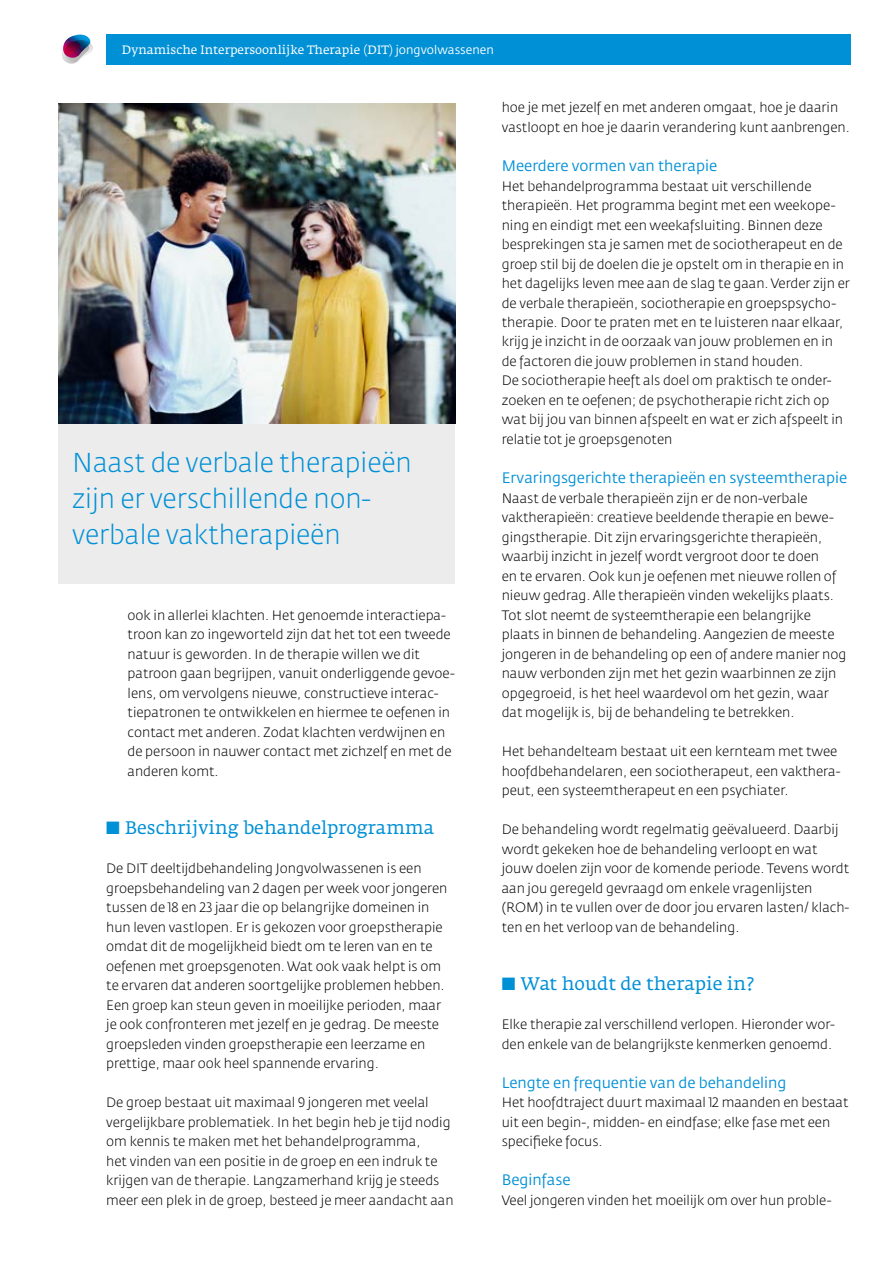
<style>
.page{position:relative;width:893px;height:1263px;background:#fff}
.page>*{position:absolute;margin:0;border:0;box-sizing:border-box;transform-origin:0 0}
.t1{font:27px/36px "Fedra Sans Light LF";color:#0090d6}
.t2{font:18px "Fedra Serif A Book LF";color:#0090d6}
.t3{font:15px "Fedra Sans Book LF";color:#0090d6}
.t4{font:13.5px/19.5px "Fedra Sans Light LF";color:#000}
.t5{font:12px "Fedra Serif A Book LF";color:#fff}
.s1{font-family:"Fedra Sans Book LF"}
</style>
<div class="page">
<div style="left:106px;top:34px;width:744px;height:30px;background:#0090d6"></div>
<svg style="left:62px;top:34px;width:31px;height:30px"></svg>
<div style="left:58px;top:103px;width:397px;height:481px;background:#ececec"></div>
<img style="left:58px;top:103px;width:397px;height:320px">
<p class="t5" style="left:122px;top:43px;width:373px">Dynamische Interpersoonlijke Therapie (DIT) <span class="s1">jongvolwassenen</span></p>
<h1 class="t1" style="left:72px;top:445px;width:341px">Naast de verbale therapieën zijn er verschillende non&shy;verbale vaktherapieën</h1>
<p class="t4" style="left:128px;top:605px;width:329px">ook in allerlei klachten. Het genoemde interactiepa&shy;troon kan zo ingeworteld zijn dat het tot een tweede natuur is geworden. In de therapie willen we dit patroon gaan begrijpen, vanuit onderliggende gevoe&shy;lens, om vervolgens nieuwe, constructieve interac&shy;tiepatronen te ontwikkelen en hiermee te oefenen in contact met anderen. Zodat klachten verdwijnen en de persoon in nauwer contact met zichzelf en met de anderen komt.</p>
<h2 class="t2" style="left:106px;top:817px;width:329px">■ Beschrijving behandelprogramma</h2>
<p class="t4" style="left:106px;top:859px;width:343px">De DIT deeltijdbehandeling Jongvolwassenen is een groepsbehandeling van 2 dagen per week voor jongeren tussen de 18 en 23 jaar die op belangrijke domeinen in hun leven vastlopen. Er is gekozen voor groepstherapie omdat dit de mogelijkheid biedt om te leren van en te oefenen met groepsgenoten. Wat ook vaak helpt is om te ervaren dat anderen soortgelijke problemen hebben.<br>Een groep kan steun geven in moeilijke perioden, maar je ook confronteren met jezelf en je gedrag. De meeste groepsleden vinden groepstherapie een leerzame en prettige, maar ook heel spannende ervaring.</p>
<p class="t4" style="left:106px;top:1093px;width:349px">De groep bestaat uit maximaal 9 jongeren met veelal vergelijkbare problematiek. In het begin heb je tijd nodig om kennis te maken met het behandelprogramma,<br>het vinden van een positie in de groep en een indruk te krijgen van de therapie. Langzamerhand krijg je steeds meer een plek in de groep, besteed je meer aandacht aan</p>
<p class="t4" style="left:502px;top:98px;width:349px">hoe je met jezelf en met anderen omgaat, hoe je daarin vastloopt en hoe je daarin verandering kunt aanbrengen.</p>
<p class="t3" style="left:502px;top:158px;width:217px">Meerdere vormen van therapie</p>
<p class="t4" style="left:502px;top:176px;width:350px">Het behandelprogramma bestaat uit verschillende therapieën. Het programma begint met een weekope&shy;ning en eindigt met een weekafsluiting. Binnen deze besprekingen sta je samen met de sociotherapeut en de groep stil bij de doelen die je opstelt om in therapie en in het dagelijks leven mee aan de slag te gaan. Verder zijn er de verbale therapieën, sociotherapie en groepspsycho&shy;therapie. Door te praten met en te luisteren naar elkaar, krijg je inzicht in de oorzaak van jouw problemen en in de factoren die jouw problemen in stand houden.<br>De sociotherapie heeft als doel om praktisch te onder&shy;zoeken en te oefenen; de psychotherapie richt zich op wat bij jou van binnen afspeelt en wat er zich afspeelt in relatie tot je groepsgenoten</p>
<p class="t3" style="left:502px;top:470px;width:347px">Ervaringsgerichte therapieën en systeemtherapie</p>
<p class="t4" style="left:502px;top:488px;width:346px">Naast de verbale therapieën zijn er de non-verbale vaktherapieën: creatieve beeldende therapie en bewe&shy;gingstherapie. Dit zijn ervaringsgerichte therapieën, waarbij inzicht in jezelf wordt vergroot door te doen<br>en te ervaren. Ook kun je oefenen met nieuwe rollen of nieuw gedrag. Alle therapieën vinden wekelijks plaats.<br>Tot slot neemt de systeemtherapie een belangrijke plaats in binnen de behandeling. Aangezien de meeste jongeren in de behandeling op een of andere manier nog nauw verbonden zijn met het gezin waarbinnen ze zijn opgegroeid, is het heel waardevol om het gezin, waar dat mogelijk is, bij de behandeling te betrekken.</p>
<p class="t4" style="left:502px;top:742px;width:340px">Het behandelteam bestaat uit een kernteam met twee hoofdbehandelaren, een sociotherapeut, een vakthera&shy;peut, een systeemtherapeut en een psychiater.</p>
<p class="t4" style="left:502px;top:820px;width:349px">De behandeling wordt regelmatig geëvalueerd. Daarbij wordt gekeken hoe de behandeling verloopt en wat jouw doelen zijn voor de komende periode. Tevens wordt aan jou geregeld gevraagd om enkele vragenlijsten (ROM) in te vullen over de door jou ervaren lasten/ klach&shy;ten en het verloop van de behandeling.</p>
<h2 class="t2" style="left:502px;top:973px;width:254px">■ Wat houdt de therapie in?</h2>
<p class="t4" style="left:502px;top:1015px;width:335px">Elke therapie zal verschillend verlopen. Hieronder wor&shy;den enkele van de belangrijkste kenmerken genoemd.</p>
<p class="t3" style="left:502px;top:1074px;width:286px">Lengte en frequentie van de behandeling</p>
<p class="t4" style="left:502px;top:1093px;width:348px">Het hoofdtraject duurt maximaal 12 maanden en bestaat uit een begin-, midden- en eindfase; elke fase met een specifieke focus.</p>
<p class="t3" style="left:502px;top:1172px;width:70px">Beginfase</p>
<p class="t4" style="left:502px;top:1190px;width:331px">Veel jongeren vinden het moeilijk om over hun proble-</p>
</div>
